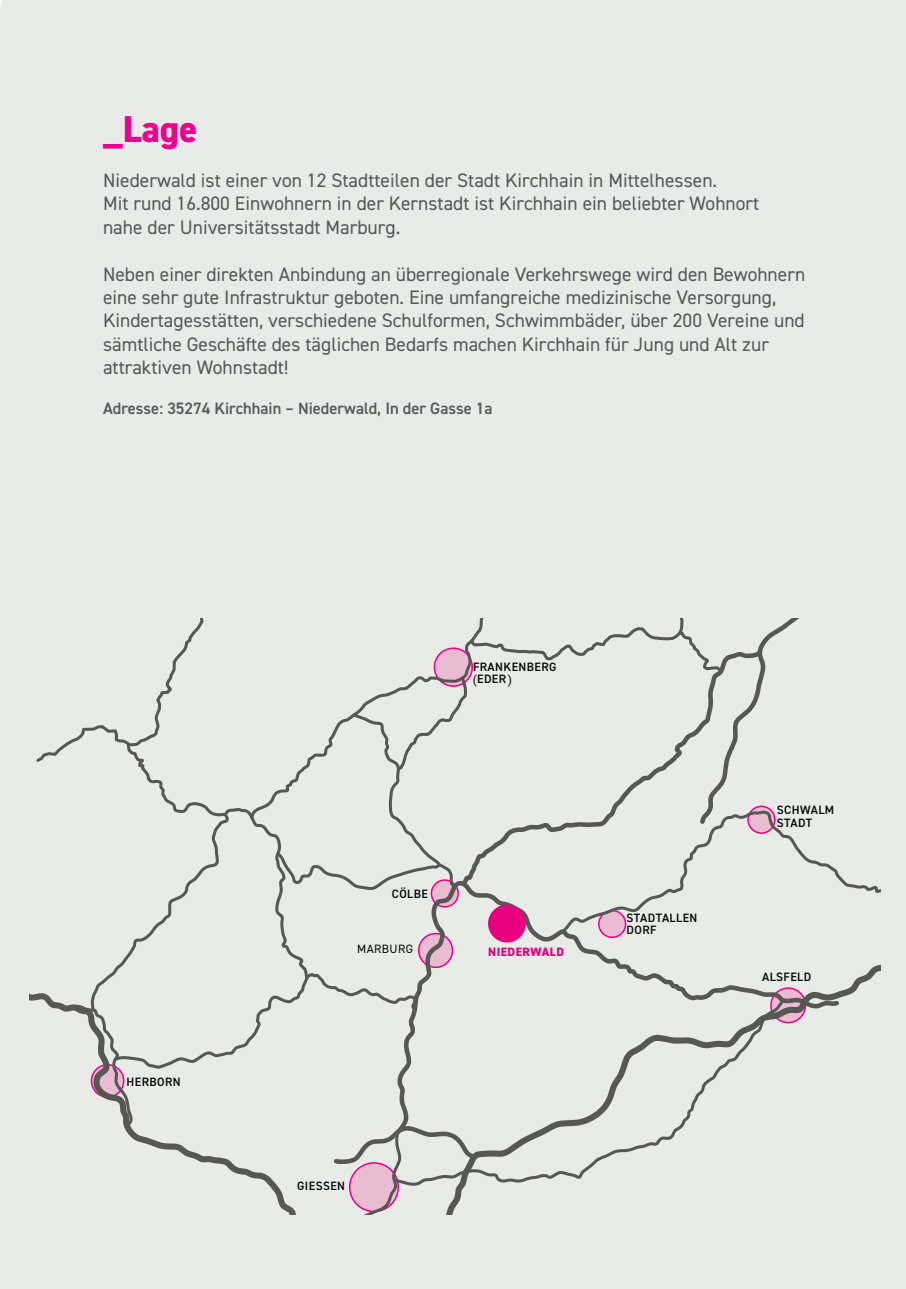
<style>
.page{position:relative;width:906px;height:1289px;background:#fff}
.page>*{position:absolute;margin:0;border:0;box-sizing:border-box;transform-origin:0 0}
.t1{font:800 37.5px "DIN2014";color:#ed028c}
.t2{font:19.5px "DIN2014";color:#57585a}
.t3{font:600 16.5px "DIN2014";color:#57585a}
.t4{font:600 12.15px/12.1px "DIN2014";letter-spacing:.035em;color:#090909}
.t5{font:800 12.15px "DIN2014";letter-spacing:.035em;color:#e6007d}
.t6{font:12.15px "DIN2014";letter-spacing:.035em;color:#090909}
.s1{font-family:"Roboto";font-weight:400}
</style>
<div class="page">
<div style="left:0;top:0;width:906px;height:1288px;background:#e8ebe8"></div>
<div style="left:34px;top:723px;width:35px;height:188px;background:#e8ebe8"></div>
<div style="left:30px;top:911px;width:39px;height:303px;background:#e8ebe8"></div>
<div style="left:69px;top:618px;width:811px;height:596px;background:#e8ebe8"></div>
<div style="left:488px;top:904px;width:38px;height:38px;background:#e6007d;border-radius:50%"></div>
<p class="t1" style="left:103px;top:104px;width:96px">_Lage</p>
<p class="t2" style="left:103px;top:168px;width:615px">Niederwald ist einer von 12 Stadtteilen der Stadt Kirchhain in Mittelhessen.</p>
<p class="t2" style="left:103px;top:191px;width:658px">Mit rund 16.800 Einwohnern in der Kernstadt ist Kirchhain ein beliebter Wohnort</p>
<p class="t2" style="left:103px;top:215px;width:299px">nahe der Universitätsstadt Marburg.</p>
<p class="t2" style="left:103px;top:262px;width:704px">Neben einer direkten Anbindung an überregionale Verkehrswege wird den Bewohnern</p>
<p class="t2" style="left:103px;top:285px;width:674px">eine sehr gute Infrastruktur geboten. Eine umfangreiche medizinische Versorgung,</p>
<p class="t2" style="left:103px;top:308px;width:703px">Kindertagesstätten, verschiedene Schulformen, Schwimmbäder, über 200 Vereine und</p>
<p class="t2" style="left:103px;top:332px;width:667px">sämtliche Geschäfte des täglichen Bedarfs machen Kirchhain für Jung und Alt zur</p>
<p class="t2" style="left:103px;top:355px;width:187px">attraktiven Wohnstadt!</p>
<p class="t3" style="left:103px;top:397px;width:391px">Adresse: 35274 Kirchhain – Niederwald, In der Gasse 1a</p>
<p class="t4" style="left:127px;top:1075px;width:56px">HERBORN</p>
<p class="t4" style="left:473px;top:660px;width:85px">FRANKENBERG <span class="s1">(</span>EDER<span class="s1">)</span></p>
<p class="t4" style="left:392px;top:887px;width:38px">CÖLBE</p>
<p class="t6" style="left:357px;top:941px;width:58px">MARBURG</p>
<p class="t5" style="left:488px;top:943px;width:77px">NIEDERWALD</p>
<p class="t4" style="left:626px;top:911px;width:72px">STADTALLEN<br>DORF</p>
<p class="t4" style="left:777px;top:804px;width:59px">SCHWALM<br>STADT</p>
<p class="t4" style="left:762px;top:970px;width:51px">ALSFELD</p>
<p class="t4" style="left:297px;top:1179px;width:49px">GIESSEN</p>
</div>
